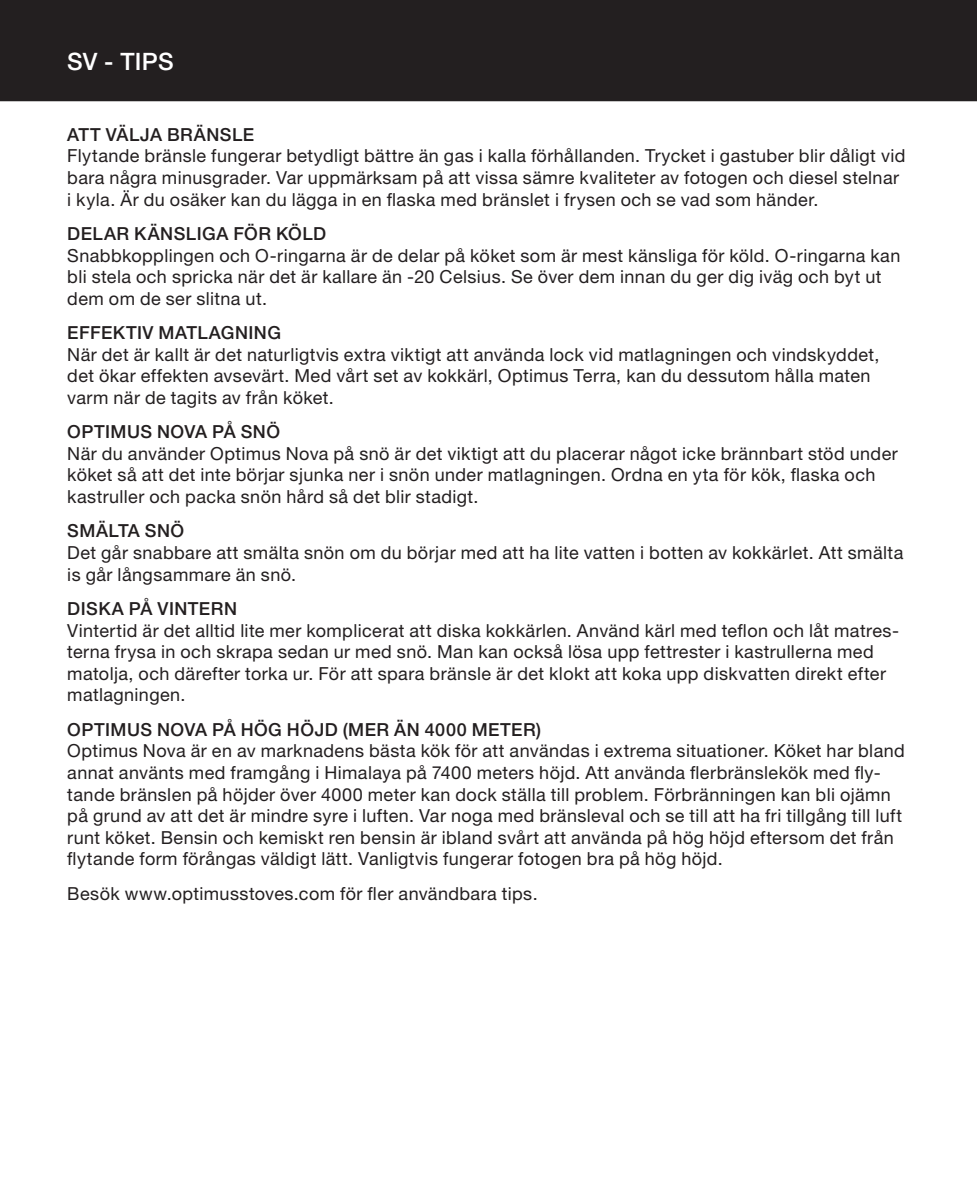
<style>
.page{position:relative;width:977px;height:1189px;background:#fff}
.page>*{position:absolute;margin:0;border:0;box-sizing:border-box;transform-origin:0 0}
.t1{font:500 24px "Helvetica Neue LT";letter-spacing:.01em;color:#fff}
.t2{font:18px/21.6px "Helvetica Neue LT";letter-spacing:.02em;color:#231f20}
.t3{font:500 18px "Helvetica Neue LT";letter-spacing:.025em;color:#231f20}
</style>
<div class="page">
<div style="left:0;top:0;width:976px;height:101px;background:#231f20"></div>
<h1 class="t1" style="left:67px;top:47px;width:108px">SV - TIPS</h1>
<p class="t3" style="left:67px;top:124px;width:51px">ATT VÄLJA</p>
<p class="t3" style="left:167px;top:124px;width:40px">BRÄNSLE</p>
<p class="t2" style="left:67px;top:145px;width:839px">Flytande bränsle fungerar betydligt bättre än gas i kalla förhållanden. Trycket i gastuber blir dåligt vid bara några minusgrader. Var uppmärksam på att vissa sämre kvaliteter av fotogen och diesel stelnar i kyla. Är du osäker kan du lägga in en flaska med bränslet i frysen och se vad som händer.</p>
<p class="t3" style="left:67px;top:223px;width:26px">DELA</p>
<p class="t3" style="left:116px;top:223px;width:31px">R KÄNSLIGA</p>
<p class="t3" style="left:233px;top:223px;width:56px">FÖR KÖLD</p>
<p class="t2" style="left:67px;top:244px;width:834px">Snabbkopplingen och O-ringarna är de delar på köket som är mest känsliga för köld. O-ringarna kan bli stela och spricka när det är kallare än -20 Celsius. Se över dem innan du ger dig iväg och byt ut dem om de ser slitna ut.</p>
<p class="t3" style="left:67px;top:322px;width:45px">EFFEKTIV</p>
<p class="t3" style="left:159px;top:322px;width:13px">MATLAGNING</p>
<p class="t2" style="left:67px;top:343px;width:813px">När det är kallt är det naturligtvis extra viktigt att använda lock vid matlagningen och vindskyddet, det ökar effekten avsevärt. Med vårt set av kokkärl, Optimus Terra, kan du dessutom hålla maten varm när de tagits av från köket.</p>
<p class="t3" style="left:67px;top:421px;width:27px">OPTIMUS</p>
<p class="t3" style="left:157px;top:421px;width:27px">NOVA</p>
<p class="t3" style="left:212px;top:421px;width:43px">PÅ SNÖ</p>
<p class="t2" style="left:67px;top:442px;width:832px">När du använder Optimus Nova på snö är det viktigt att du placerar något icke brännbart stöd under köket så att det inte börjar sjunka ner i snön under matlagningen. Ordna en yta för kök, flaska och kastruller och packa snön hård så det blir stadigt.</p>
<p class="t3" style="left:67px;top:520px;width:26px">SMÄLTA</p>
<p class="t3" style="left:145px;top:520px;width:14px">SNÖ</p>
<p class="t2" style="left:67px;top:542px;width:837px">Det går snabbare att smälta snön om du börjar med att ha lite vatten i botten av kokkärlet. Att smälta is går långsammare än snö.</p>
<p class="t3" style="left:67px;top:598px;width:25px">DISKA</p>
<p class="t3" style="left:129px;top:598px;width:40px">PÅ VINTE</p>
<p class="t3" style="left:211px;top:598px;width:25px">RN</p>
<p class="t2" style="left:67px;top:619px;width:833px">Vintertid är det alltid lite mer komplicerat att diska kokkärlen. Använd kärl med teflon och låt matres&shy;terna frysa in och skrapa sedan ur med snö. Man kan också lösa upp fettrester i kastrullerna med matolja, och därefter torka ur. För att spara bränsle är det klokt att koka upp diskvatten direkt efter matlagningen.</p>
<p class="t3" style="left:67px;top:719px;width:27px">OPTIMUS</p>
<p class="t3" style="left:157px;top:719px;width:27px">NOVA</p>
<p class="t3" style="left:212px;top:719px;width:43px">PÅ HÖG</p>
<p class="t3" style="left:287px;top:719px;width:14px">HÖJD</p>
<p class="t3" style="left:343px;top:719px;width:143px">(MER ÄN 4000 METE</p>
<p class="t3" style="left:523px;top:719px;width:20px">R)</p>
<p class="t2" style="left:67px;top:740px;width:839px">Optimus Nova är en av marknadens bästa kök för att användas i extrema situationer. Köket har bland annat använts med framgång i Himalaya på 7400 meters höjd. Att använda flerbränslekök med fly&shy;tande bränslen på höjder över 4000 meter kan dock ställa till problem. Förbränningen kan bli ojämn på grund av att det är mindre syre i luften. Var noga med bränsleval och se till att ha fri tillgång till luft runt köket. Bensin och kemiskt ren bensin är ibland svårt att använda på hög höjd eftersom det från flytande form förångas väldigt lätt. Vanligtvis fungerar fotogen bra på hög höjd.</p>
<p class="t2" style="left:67px;top:882px;width:472px">Besök www.optimusstoves.com för fler användbara tips.</p>
</div>
